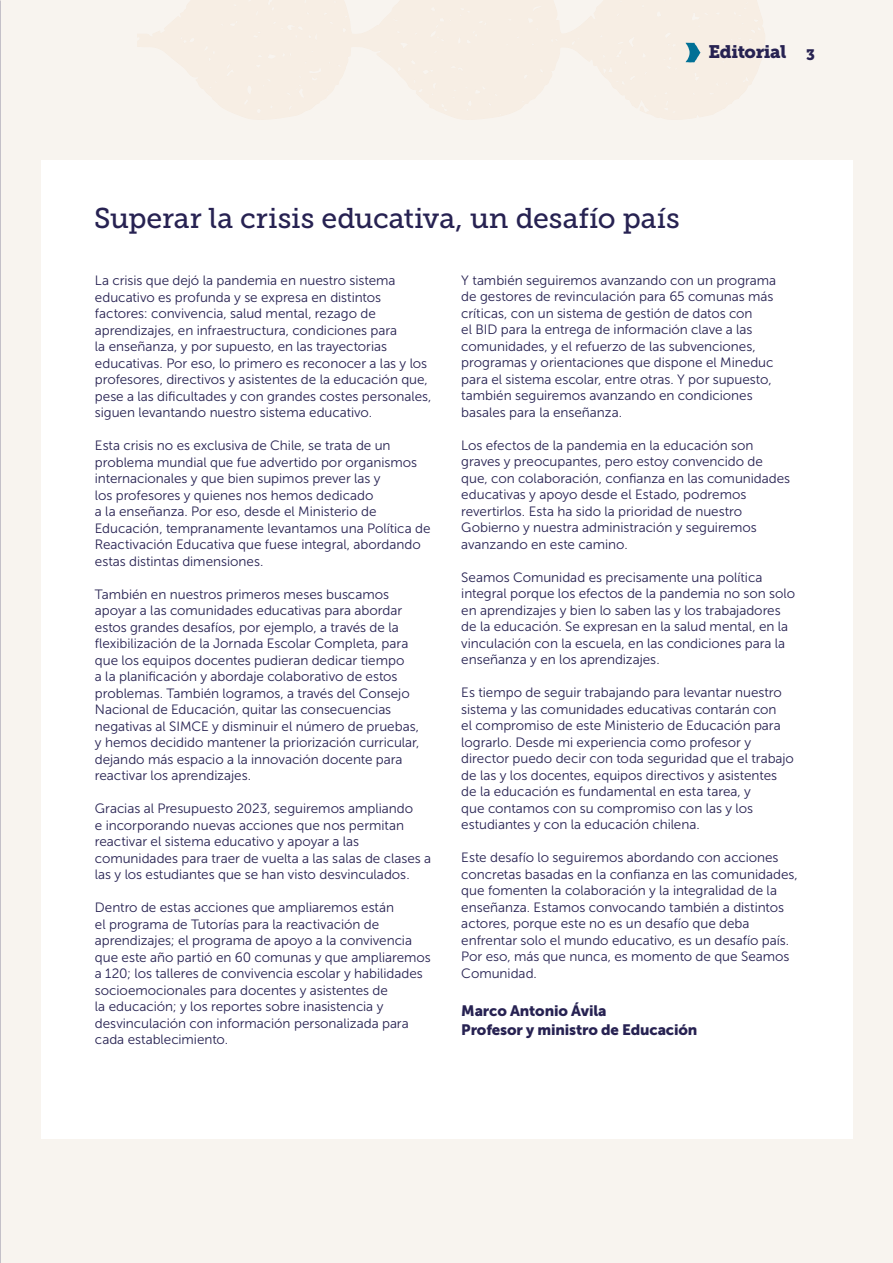
<style>
.page{position:relative;width:893px;height:1263px;background:#f8f4ef}
.page>*{position:absolute;margin:0;border:0;box-sizing:border-box;transform-origin:0 0}
.t1{font:28.5px "Museo Slab 500";color:#272252}
.t2{font:18px "Museo Slab 900";letter-spacing:-.02em;color:#272252}
.t3{font:15px/19.5px "Museo Sans 900";letter-spacing:-.01em;color:#272252}
.t4{font:15px "Museo Slab 900";color:#272252}
.t5{font:13.5px/16.5px "Museo Sans 300";color:#272252}
</style>
<div class="page">
<svg style="left:137px;top:0;width:628px;height:120px;fill:#f7eee4"></svg>
<div style="left:41px;top:160px;width:811px;height:978px;background:#fff"></div>
<svg style="left:686px;top:43px;width:14px;height:19px"></svg>
<h2 class="t2" style="left:708px;top:41px;width:80px">Editorial</h2>
<p class="t4" style="left:806px;top:46px;width:10px">3</p>
<h1 class="t1" style="left:94px;top:203px;width:587px">Superar la crisis educativa, un desafío país</h1>
<p class="t5" style="left:95px;top:272px;width:338px">La crisis que dejó la pandemia en nuestro sistema educativo es profunda y se expresa en distintos factores: convivencia, salud mental, rezago de aprendizajes, en infraestructura, condiciones para<br>la enseñanza, y por supuesto, en las trayectorias educativas. Por eso, lo primero es reconocer a las y los profesores, directivos y asistentes de la educación que, pese a las dificultades y con grandes costes personales, siguen levantando nuestro sistema educativo.</p>
<p class="t5" style="left:95px;top:437px;width:337px">Esta crisis no es exclusiva de Chile, se trata de un problema mundial que fue advertido por organismos internacionales y que bien supimos prever las y<br>los profesores y quienes nos hemos dedicado<br>a la enseñanza. Por eso, desde el Ministerio de Educación, tempranamente levantamos una Política de Reactivación Educativa que fuese integral, abordando estas distintas dimensiones.</p>
<p class="t5" style="left:95px;top:586px;width:326px">También en nuestros primeros meses buscamos apoyar a las comunidades educativas para abordar estos grandes desafíos, por ejemplo, a través de la flexibilización de la Jornada Escolar Completa, para que los equipos docentes pudieran dedicar tiempo<br>a la planificación y abordaje colaborativo de estos problemas. También logramos, a través del Consejo Nacional de Educación, quitar las consecuencias negativas al SIMCE y disminuir el número de pruebas, y hemos decidido mantener la priorización curricular, dejando más espacio a la innovación docente para reactivar los aprendizajes.</p>
<p class="t5" style="left:95px;top:800px;width:338px">Gracias al Presupuesto 2023, seguiremos ampliando<br>e incorporando nuevas acciones que nos permitan reactivar el sistema educativo y apoyar a las comunidades para traer de vuelta a las salas de clases a las y los estudiantes que se han visto desvinculados.</p>
<p class="t5" style="left:95px;top:899px;width:337px">Dentro de estas acciones que ampliaremos están<br>el programa de Tutorías para la reactivación de aprendizajes; el programa de apoyo a la convivencia que este año partió en 60 comunas y que ampliaremos a 120; los talleres de convivencia escolar y habilidades socioemocionales para docentes y asistentes de<br>la educación; y los reportes sobre inasistencia y desvinculación con información personalizada para cada establecimiento.</p>
<p class="t5" style="left:461px;top:272px;width:316px">Y también seguiremos avanzando con un programa de gestores de revinculación para 65 comunas más críticas, con un sistema de gestión de datos con<br>el BID para la entrega de información clave a las comunidades, y el refuerzo de las subvenciones, programas y orientaciones que dispone el Mineduc para el sistema escolar, entre otras. Y por supuesto, también seguiremos avanzando en condiciones basales para la enseñanza.</p>
<p class="t5" style="left:461px;top:437px;width:330px">Los efectos de la pandemia en la educación son graves y preocupantes, pero estoy convencido de que, con colaboración, confianza en las comunidades educativas y apoyo desde el Estado, podremos revertirlos. Esta ha sido la prioridad de nuestro Gobierno y nuestra administración y seguiremos avanzando en este camino.</p>
<p class="t5" style="left:461px;top:569px;width:335px">Seamos Comunidad es precisamente una política integral porque los efectos de la pandemia no son solo en aprendizajes y bien lo saben las y los trabajadores de la educación. Se expresan en la salud mental, en la vinculación con la escuela, en las condiciones para la enseñanza y en los aprendizajes.</p>
<p class="t5" style="left:461px;top:685px;width:334px">Es tiempo de seguir trabajando para levantar nuestro sistema y las comunidades educativas contarán con<br>el compromiso de este Ministerio de Educación para lograrlo. Desde mi experiencia como profesor y director puedo decir con toda seguridad que el trabajo de las y los docentes, equipos directivos y asistentes de la educación es fundamental en esta tarea, y<br>que contamos con su compromiso con las y los estudiantes y con la educación chilena.</p>
<p class="t5" style="left:461px;top:850px;width:338px">Este desafío lo seguiremos abordando con acciones concretas basadas en la confianza en las comunidades, que fomenten la colaboración y la integralidad de la enseñanza. Estamos convocando también a distintos actores, porque este no es un desafío que deba enfrentar solo el mundo educativo, es un desafío país.<br>Por eso, más que nunca, es momento de que Seamos Comunidad.</p>
<p class="t3" style="left:461px;top:1001px;width:238px">Marco Antonio Ávila<br>Profesor y ministro de Educación</p>
</div>
